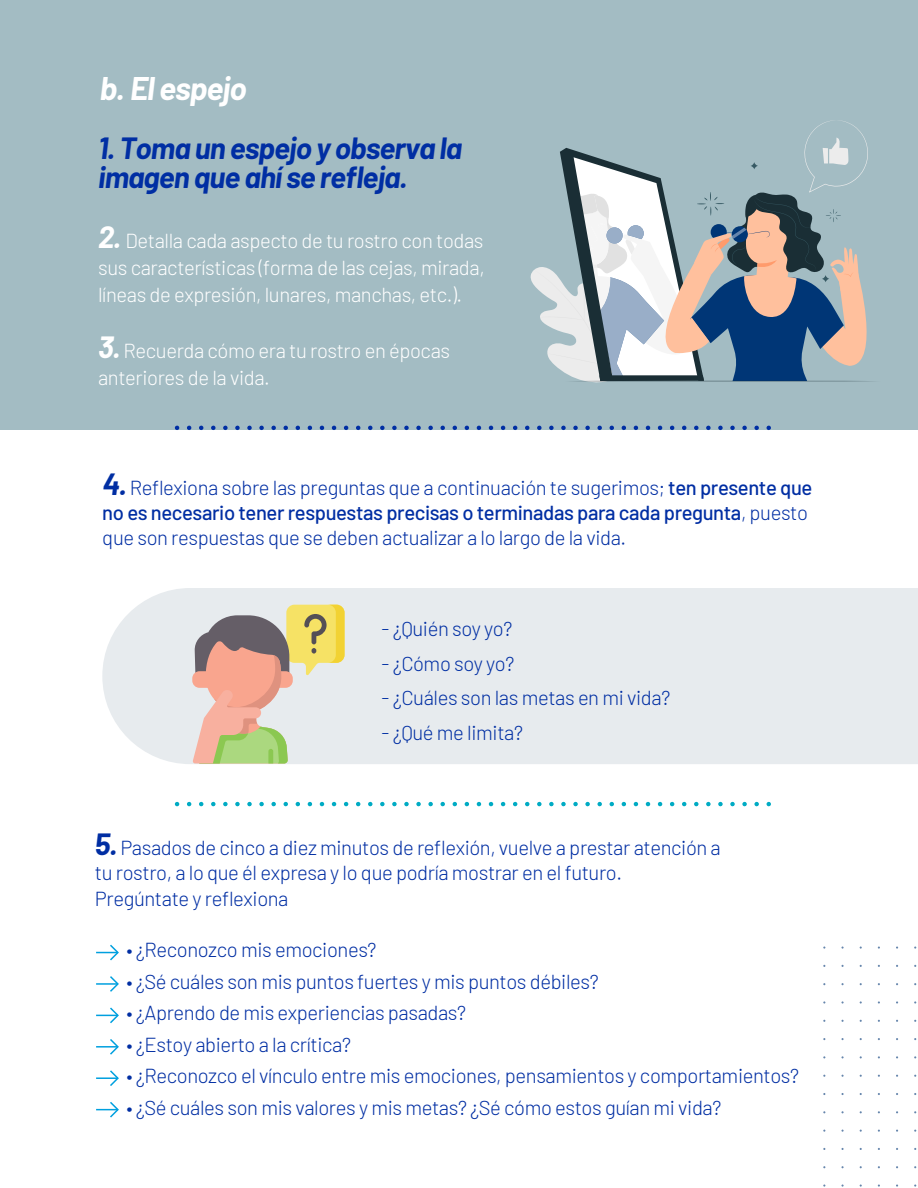
<style>
.page{position:relative;width:918px;height:1188px;background:#fff}
.page>*{position:absolute;margin:0;border:0;box-sizing:border-box;transform-origin:0 0}
.t1{font:italic 700 31.95px "Barlow";letter-spacing:-.03em;color:#fff}
.t2{font:italic 700 30px/29px "Barlow";letter-spacing:-.03em;color:#002ea3}
.t3{font:300 20.25px/25.5px "Barlow";letter-spacing:-.02em;color:#002ea3}
.t4{font:300 20.25px/27px "Barlow";letter-spacing:-.02em;color:#fff;text-align:justify}
.s1{font-weight:700;font-style:italic;font-size:30px}
.s2{font-weight:500}
</style>
<div class="page">
<div style="left:102px;top:588px;width:816px;height:176px;background:#e7ebee"></div>
<div style="left:0;top:0;width:918px;height:430px;background:#a3bcc3"></div>
<svg style="left:177px;top:426px;width:594px;height:4px"></svg>
<svg style="left:177px;top:802px;width:594px;height:4px"></svg>
<svg style="left:530px;top:120px;width:343px;height:263px"></svg>
<svg style="left:192px;top:605px;width:153px;height:158px;background:#d4c1a5"></svg>
<svg style="left:96px;top:944px;width:23px;height:17px"></svg>
<svg style="left:110px;top:976px;width:9px;height:16px"></svg>
<hr style="left:96px;top:983px;width:22px;height:2px;background:#00a0df">
<svg style="left:96px;top:1007px;width:23px;height:16px"></svg>
<svg style="left:110px;top:1039px;width:9px;height:16px"></svg>
<hr style="left:96px;top:1046px;width:22px;height:2px;background:#00a0df">
<svg style="left:110px;top:1070px;width:9px;height:16px"></svg>
<hr style="left:96px;top:1077px;width:22px;height:2px;background:#00a0df">
<svg style="left:96px;top:1102px;width:23px;height:16px"></svg>
<h1 class="t1" style="left:100px;top:65px;width:148px">b. El espejo</h1>
<h2 class="t2" style="left:98px;top:132px;width:366px">1. Toma un espejo y observa la imagen que ahí se refleja.</h2>
<p class="t4" style="left:98px;top:226px;width:388px"><span class="s1">2.</span> Detalla cada aspecto de tu rostro con todas sus características (forma de las cejas, mirada, líneas de expresión, lunares, manchas, etc.).</p>
<p class="t4" style="left:98px;top:336px;width:354px"><span class="s1">3.</span> Recuerda cómo era tu rostro en épocas anteriores de la vida.</p>
<p class="t3" style="left:102px;top:473px;width:712px"><span class="s1">4.</span> Reflexiona sobre las preguntas que a continuación te sugerimos; <span class="s2">ten presente que no es necesario tener respuestas precisas o terminadas para cada pregunta</span>, puesto que son respuestas que se deben actualizar a lo largo de la vida.</p>
<p class="t3" style="left:382px;top:615px;width:132px">- ¿Quién soy yo?</p>
<p class="t3" style="left:382px;top:649px;width:134px">- ¿Cómo soy yo?</p>
<p class="t3" style="left:382px;top:684px;width:290px">- ¿Cuáles son las metas en mi vida?</p>
<p class="t3" style="left:382px;top:718px;width:143px">- ¿Qué me limita?</p>
<p class="t3" style="left:95px;top:833px;width:627px"><span class="s1">5.</span> Pasados de cinco a diez minutos de reflexión, vuelve a prestar atención a tu rostro, a lo que él expresa y lo que podría mostrar en el futuro.<br>Pregúntate y reflexiona</p>
<p class="t3" style="left:126px;top:936px;width:252px">• ¿Reconozco mis emociones?</p>
<p class="t3" style="left:126px;top:967px;width:474px">• ¿Sé cuáles son mis puntos fuertes y mis puntos débiles?</p>
<p class="t3" style="left:126px;top:999px;width:341px">• ¿Aprendo de mis experiencias pasadas?</p>
<p class="t3" style="left:126px;top:1030px;width:226px">• ¿Estoy abierto a la crítica?</p>
<p class="t3" style="left:126px;top:1062px;width:674px">• ¿Reconozco el vínculo entre mis emociones, pensamientos y comportamientos?</p>
<p class="t3" style="left:126px;top:1093px;width:597px">• ¿Sé cuáles son mis valores y mis metas? ¿Sé cómo estos guían mi vida?</p>
</div>
